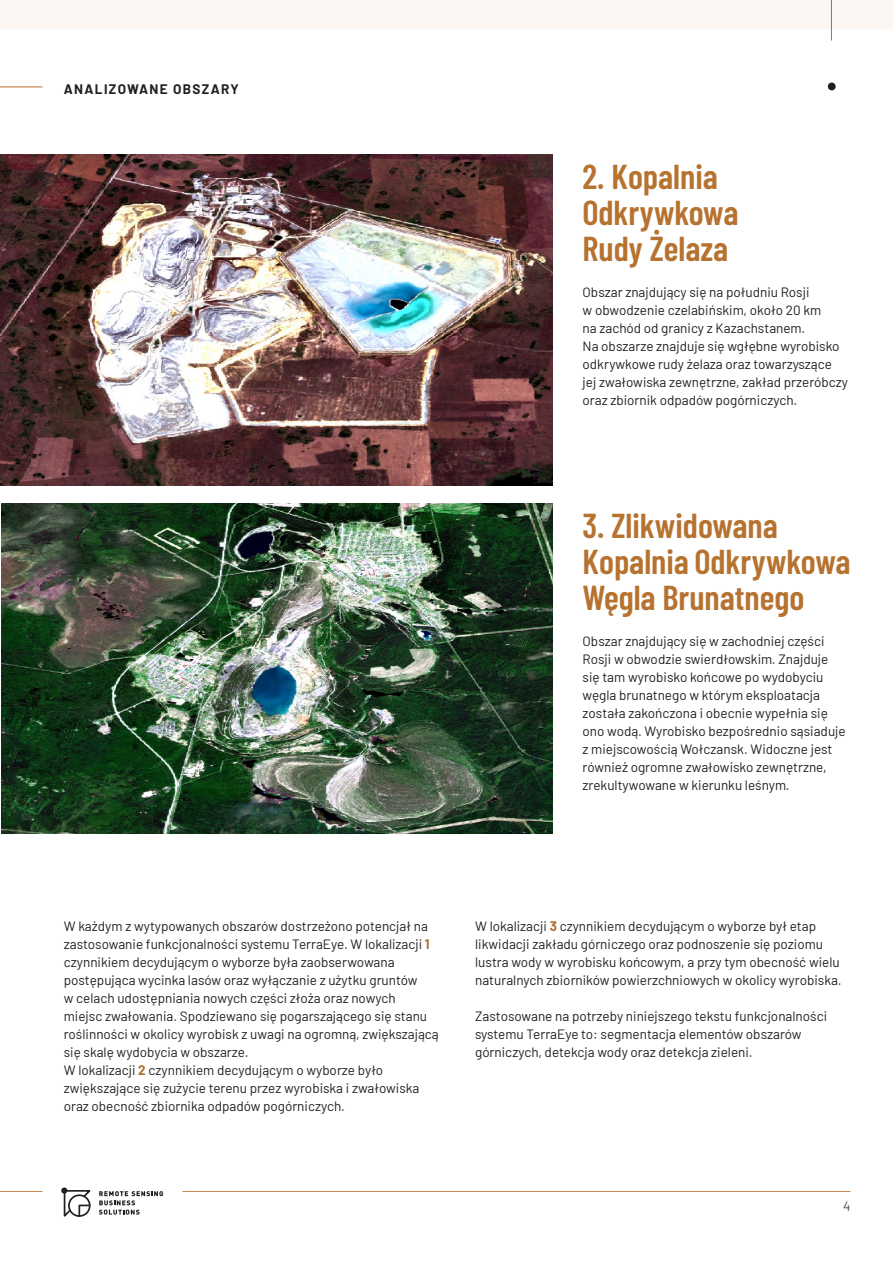
<style>
.page{position:relative;width:893px;height:1263px;background:#fff}
.page>*{position:absolute;margin:0;border:0;box-sizing:border-box;transform-origin:0 0}
.t1{font:600 34.5px/36px "Barlow Condensed";color:#b6722f}
.t2{font:13.5px/18px "Barlow";color:#231f20}
.t3{font:700 13.5px "Barlow";letter-spacing:.1em;color:#231f20}
.s1{font-weight:700;color:#ae6f37}
</style>
<div class="page">
<img style="left:1px;top:154px;width:551px;height:331px">
<img style="left:2px;top:503px;width:550px;height:331px">
<hr style="left:0;top:1191px;width:43px;height:1px;background:#bb6f28">
<hr style="left:183px;top:1191px;width:667px;height:1px;background:#bb6f28">
<svg style="left:61px;top:1187px;width:6px;height:7px"></svg>
<svg style="left:63px;top:1189px;width:100px;height:28px"></svg>
<hr style="left:831px;top:0;width:1px;height:41px;background:#bb6f28">
<div style="left:828px;top:83px;width:8px;height:7px;background:#231f20;border-radius:50%"></div>
<hr style="left:0;top:87px;width:43px;height:1px;background:#bb6f28">
<div style="left:0;top:0;width:893px;height:28px;background:#fbf6f2"></div>
<p class="t3" style="left:64px;top:79px;width:176px">ANALIZOWANE OBSZARY</p>
<h1 class="t1" style="left:583px;top:156px;width:157px">2. Kopalnia<br>Odkrywkowa<br>Rudy Żelaza</h1>
<p class="t2" style="left:583px;top:282px;width:267px">Obszar znajdujący się na południu Rosji<br>w obwodzenie czelabińskim, około 20 km<br>na zachód od granicy z Kazachstanem.<br>Na obszarze znajduje się wgłębne wyrobisko odkrywkowe rudy żelaza oraz towarzyszące jej zwałowiska zewnętrzne, zakład przeróbczy oraz zbiornik odpadów pogórniczych.</p>
<h1 class="t1" style="left:583px;top:505px;width:269px">3. Zlikwidowana<br>Kopalnia Odkrywkowa<br>Węgla Brunatnego</h1>
<p class="t2" style="left:583px;top:631px;width:265px">Obszar znajdujący się w zachodniej części Rosji w obwodzie swierdłowskim. Znajduje się tam wyrobisko końcowe po wydobyciu węgla brunatnego w którym eksploatacja została zakończona i obecnie wypełnia się ono wodą. Wyrobisko bezpośrednio sąsiaduje z miejscowością Wołczansk. Widoczne jest również ogromne zwałowisko zewnętrzne, zrekultywowane w kierunku leśnym.</p>
<p class="t2" style="left:64px;top:916px;width:377px">W każdym z wytypowanych obszarów dostrzeżono potencjał na zastosowanie funkcjonalności systemu TerraEye. W lokalizacji <span class="s1">1 </span>czynnikiem decydującym o wyborze była zaobserwowana postępująca wycinka lasów oraz wyłączanie z użytku gruntów<br>w celach udostępniania nowych części złoża oraz nowych<br>miejsc zwałowania. Spodziewano się pogarszającego się stanu roślinności w okolicy wyrobisk z uwagi na ogromną, zwiększającą się skalę wydobycia w obszarze.<br>W lokalizacji <span class="s1">2</span> czynnikiem decydującym o wyborze było zwiększające się zużycie terenu przez wyrobiska i zwałowiska oraz obecność zbiornika odpadów pogórniczych.</p>
<p class="t2" style="left:475px;top:916px;width:368px">W lokalizacji <span class="s1">3</span> czynnikiem decydującym o wyborze był etap likwidacji zakładu górniczego oraz podnoszenie się poziomu lustra wody w wyrobisku końcowym, a przy tym obecność wielu naturalnych zbiorników powierzchniowych w okolicy wyrobiska.</p>
<p class="t2" style="left:475px;top:1006px;width:353px">Zastosowane na potrzeby niniejszego tekstu funkcjonalności systemu TerraEye to: segmentacja elementów obszarów górniczych, detekcja wody oraz detekcja zieleni.</p>
<p class="t2" style="left:843px;top:1196px;width:9px">4</p>
</div>
